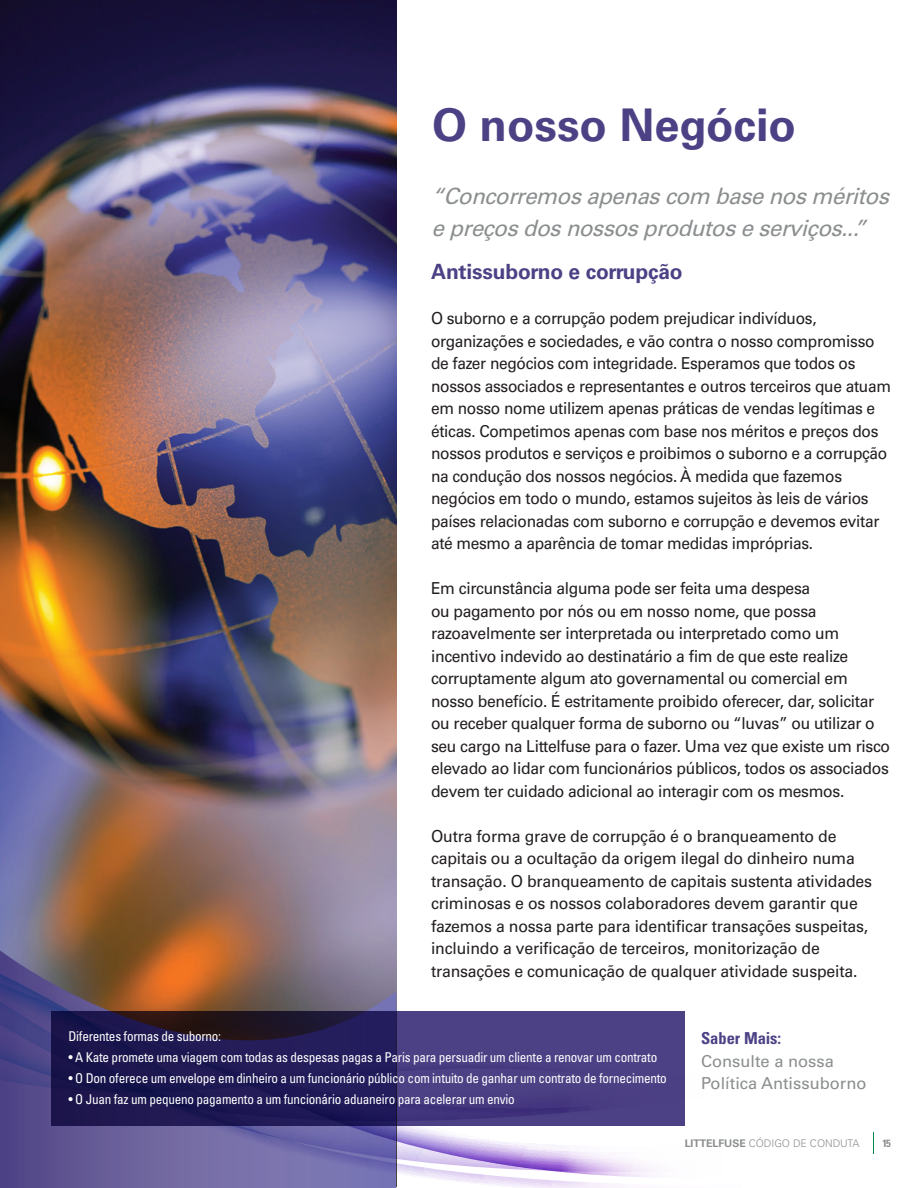
<style>
.page{position:relative;width:918px;height:1188px;background:#fff}
.page>*{position:absolute;margin:0;border:0;box-sizing:border-box;transform-origin:0 0}
.t1{font:700 45px "Univers LT Std";color:#4d4185}
.t2{font:italic 22.5px/31.5px "Univers LT Std";color:#8b8e8f}
.t3{font:700 21px "Univers LT Std";letter-spacing:-.01em;color:#4d4185}
.t4{font:16.5px/22.5px "Univers LT Std";letter-spacing:-.02em;color:#231f20;scale:.94 1}
.t5{font:16.5px/22.5px "Univers LT Std";letter-spacing:-.02em;color:#231f20;scale:.95 1}
.t6{font:16.5px/22.5px "Univers LT Std";letter-spacing:-.02em;color:#231f20;scale:.96 1}
.t7{font:16.5px/22.5px "Univers LT Std";color:#8b8e8f}
.t8{font:700 condensed 16.5px "Univers LT Std";color:#4d4185}
.t9{font:condensed 13.5px "Univers LT Std";letter-spacing:-.02em;color:#fff}
.t10{font:300 10.5px "Univers LT Std";color:#8b8e8f}
.t11{font:700 condensed 10.5px "Univers LT Std";color:#8b8e8f}
.s1{font-weight:700}
</style>
<div class="page">
<img style="left:0;top:0;width:396px;height:945px">
<svg style="left:0;top:945px;width:558px;height:243px"></svg>
<svg style="left:51px;top:1011px;width:634px;height:114px;background:#322965"></svg>
<svg style="left:873px;top:1133px;width:1px;height:21px"></svg>
<h1 class="t1" style="left:432px;top:98px;width:366px">O nosso Negócio</h1>
<h2 class="t2" style="left:432px;top:181px;width:466px">“Concorremosapenascom basenosméritos epreçosdosnossosprodutoseserviços...”</h2>
<p class="t3" style="left:431px;top:260px;width:253px">Antissuborno e corrupção</p>
<p class="t4" style="left:431px;top:307px;width:491px">O suborno e a corrupção podem prejudicar indivíduos, organizações e sociedades, e vão contra o nosso compromisso de fazer negócios com integridade. Esperamos que todos os nossos associados e representantes e outros terceiros que atuam em nosso nome utilizem apenas práticas de vendas legítimas e éticas. Competimos apenas com base nos méritos e preços dos nossos produtos e serviços e proibimos o suborno e a corrupção na condução dos nossos negócios. À medida que fazemos negócios em todo o mundo, estamos sujeitos às leis de vários países relacionadas com suborno e corrupção e devemos evitar até mesmo a aparência de tomar medidas impróprias.</p>
<p class="t5" style="left:431px;top:577px;width:485px">Em circunstância alguma pode ser feita uma despesa<br>ou pagamento por nós ou em nosso nome, que possa razoavelmente ser interpretada ou interpretado como um incentivo indevido ao destinatário a fim de que este realize corruptamente algum ato governamental ou comercial em nosso benefício. É estritamente proibido oferecer, dar, solicitar ou receber qualquer forma de suborno ou “luvas” ou utilizar o seu cargo na Littelfuse para o fazer. Uma vez que existe um risco elevado ao lidar com funcionários públicos, todos os associados devem ter cuidado adicional ao interagir com os mesmos.</p>
<p class="t6" style="left:431px;top:825px;width:461px">Outra forma grave de corrupção é o branqueamento de capitais ou a ocultação da origem ilegal do dinheiro numa transação. O branqueamento de capitais sustenta atividades criminosas e os nossos colaboradores devem garantir que fazemos a nossa parte para identificar transações suspeitas, incluindo a verificação de terceiros, monitorização de transações e comunicação de qualquer atividade suspeita.</p>
<p class="t9" style="left:68px;top:1027px;width:154px">Diferentes formas de suborno:</p>
<p class="t9" style="left:68px;top:1048px;width:590px">• A Kate promete uma viagem com todas as despesas pagas a Paris para persuadir um cliente a renovar um contrato</p>
<p class="t9" style="left:68px;top:1069px;width:600px">• O Don oferece um envelope em dinheiro a um funcionário público com intuito de ganhar um contrato de fornecimento</p>
<p class="t9" style="left:68px;top:1090px;width:448px">• O Juan faz um pequeno pagamento a um funcionário aduaneiro para acelerar um envio</p>
<p class="t8" style="left:701px;top:1028px;width:81px">Saber Mais:</p>
<p class="t7" style="left:701px;top:1050px;width:167px">Consulte a nossa<br>Política Antissuborno</p>
<p class="t10" style="left:685px;top:1137px;width:176px"><span class="s1">LITTELFUSE</span> CÓDIGO DE CONDUTA</p>
<p class="t11" style="left:882px;top:1137px;width:10px">15</p>
</div>
